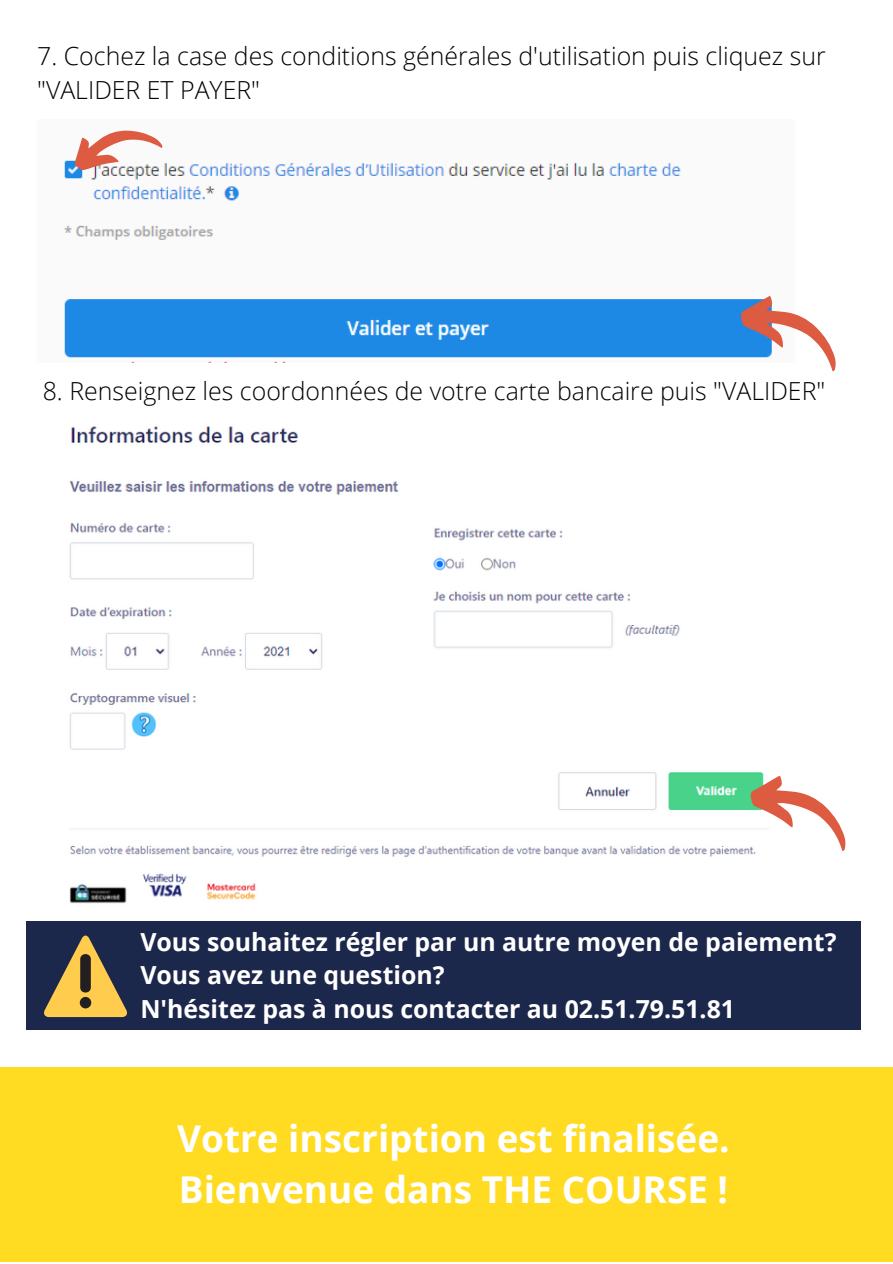
<style>
.page{position:relative;width:893px;height:1264px;background:#fff}
.page>*{position:absolute;margin:0;border:0;box-sizing:border-box;transform-origin:0 0}
.t1{font:700 36.9px "Open Sans";color:#fff}
.t2{font:300 24.9px/33.8px "Open Sans";color:#000}
.t3{font:700 24.9px/33.8px "Open Sans";color:#fff}
</style>
<div class="page">
<img style="left:63px;top:160px;width:673px;height:203px">
<img style="left:69px;top:426px;width:676px;height:478px">
<svg style="left:736px;top:296px;width:100px;height:76px"></svg>
<svg style="left:745px;top:772px;width:101px;height:83px"></svg>
<svg style="left:69px;top:130px;width:95px;height:42px"></svg>
<div style="left:0;top:1067px;width:892px;height:194px;background:#ffdb22"></div>
<div style="left:27px;top:921px;width:833px;height:108px;background:#1c274c"></div>
<svg style="left:44px;top:935px;width:83px;height:82px"></svg>
<p class="t2" style="left:37px;top:38px;width:789px">7. Cochez la case des conditions générales d'utilisation puis cliquez sur "VALIDER ET PAYER"</p>
<p class="t2" style="left:43px;top:373px;width:784px">8. Renseignez les coordonnées de votre carte bancaire puis "VALIDER"</p>
<p class="t3" style="left:140px;top:924px;width:697px">Vous souhaitez régler par un autre moyen de paiement?<br>Vous avez une question?</p>
<p class="t3" style="left:140px;top:991px;width:596px">N'hésitez pas à nous contacter au 02.51.79.51.81</p>
<p class="t1" style="left:177px;top:1112px;width:554px">Votre inscription est finalisée.</p>
<p class="t1" style="left:179px;top:1163px;width:551px">Bienvenue dans THE COURSE !</p>
</div>
